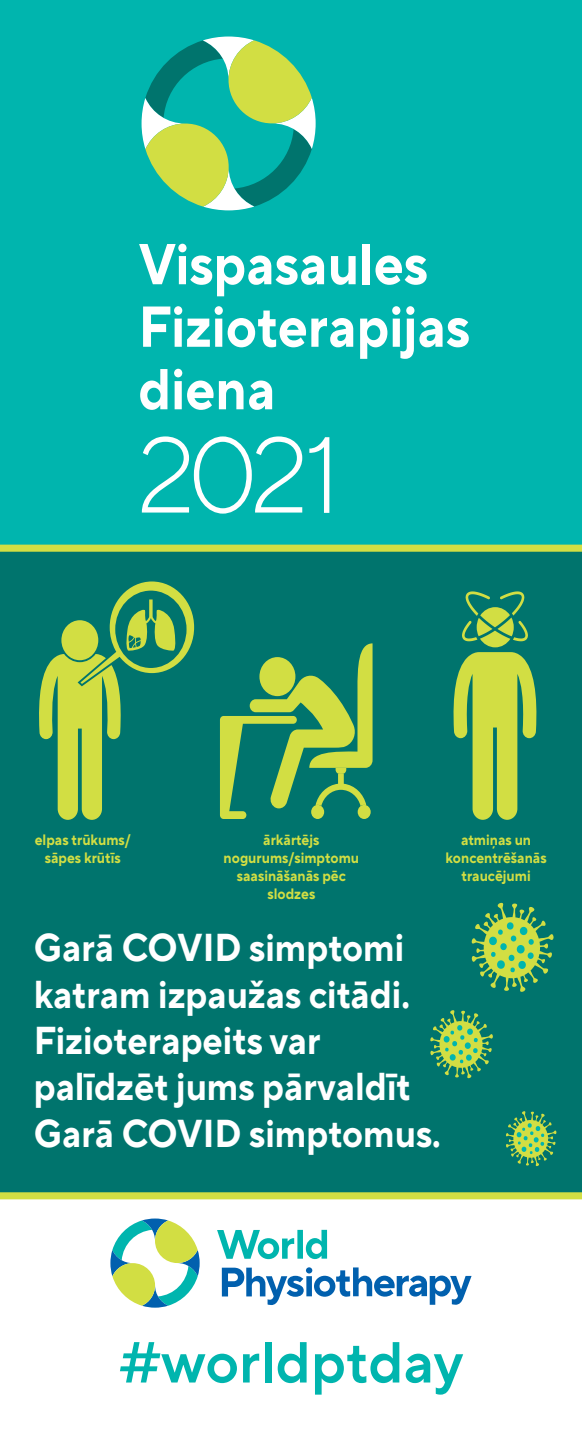
<style>
.page{position:relative;width:582px;height:1432px;background:#fff}
.page>*{position:absolute;margin:0;border:0;box-sizing:border-box;transform-origin:0 0}
.t1{font:600 57.7px "TT Norms Pro";color:#00b5ae}
.t2{font:700 57.5px/62.5px "TT Norms Pro";color:#fff;scale:.92 1}
.t3{font:700 38.7px/46.4px "TT Norms Pro";color:#fff;scale:.92 1}
.t4{font:700 15px/18px "TT Norms Pro";color:#d2de43;text-align:center;scale:.92 1}
</style>
<div class="page">
<div style="left:0;top:548px;width:581px;height:647px;background:#00746d"></div>
<svg style="left:39px;top:581px;width:155px;height:239px"></svg>
<svg style="left:453px;top:591px;width:84px;height:229px"></svg>
<svg style="left:220px;top:643px;width:152px;height:176px"></svg>
<svg style="left:471px;top:902px;width:82px;height:90px"></svg>
<svg style="left:430px;top:1010px;width:63px;height:68px"></svg>
<svg style="left:506px;top:1111px;width:50px;height:55px"></svg>
<div style="left:0;top:0;width:581px;height:548px;background:#00b5ae"></div>
<div style="left:0;top:544px;width:581px;height:8px;background:#d2de43"></div>
<div style="left:0;top:1192px;width:581px;height:7px;background:#d2de43"></div>
<svg style="left:217px;top:1230px;width:77px;height:29px"></svg>
<div style="left:297px;top:1229px;width:6px;height:29px;background:#00b5ae"></div>
<svg style="left:305px;top:1229px;width:22px;height:30px"></svg>
<svg style="left:221px;top:1267px;width:250px;height:38px"></svg>
<svg style="left:110px;top:1218px;width:89px;height:89px"></svg>
<svg style="left:141px;top:37px;width:174px;height:173px"></svg>
<svg style="left:142px;top:436px;width:160px;height:77px"></svg>
<svg style="left:309px;top:437px;width:20px;height:76px"></svg>
<h2 class="t2" style="left:138px;top:228px;width:362px">Vispasaules<br>Fizioterapijas diena</h2>
<p class="t4" style="left:35px;top:829px;width:106px">elpas trūkums/ sāpes krūtīs</p>
<p class="t4" style="left:223px;top:829px;width:149px">ārkārtējs nogurums/simptomu saasināšanās pēc slodzes</p>
<p class="t4" style="left:445px;top:829px;width:111px">atmiņas un koncentrēšanās traucējumi</p>
<h3 class="t3" style="left:34px;top:921px;width:443px">Garā COVID simptomi katram izpaužas citādi.<br>Fizioterapeits var palīdzēt jums pārvaldīt<br>Garā COVID simptomus.</h3>
<h1 class="t1" style="left:119px;top:1319px;width:345px">#worldptday</h1>
</div>
